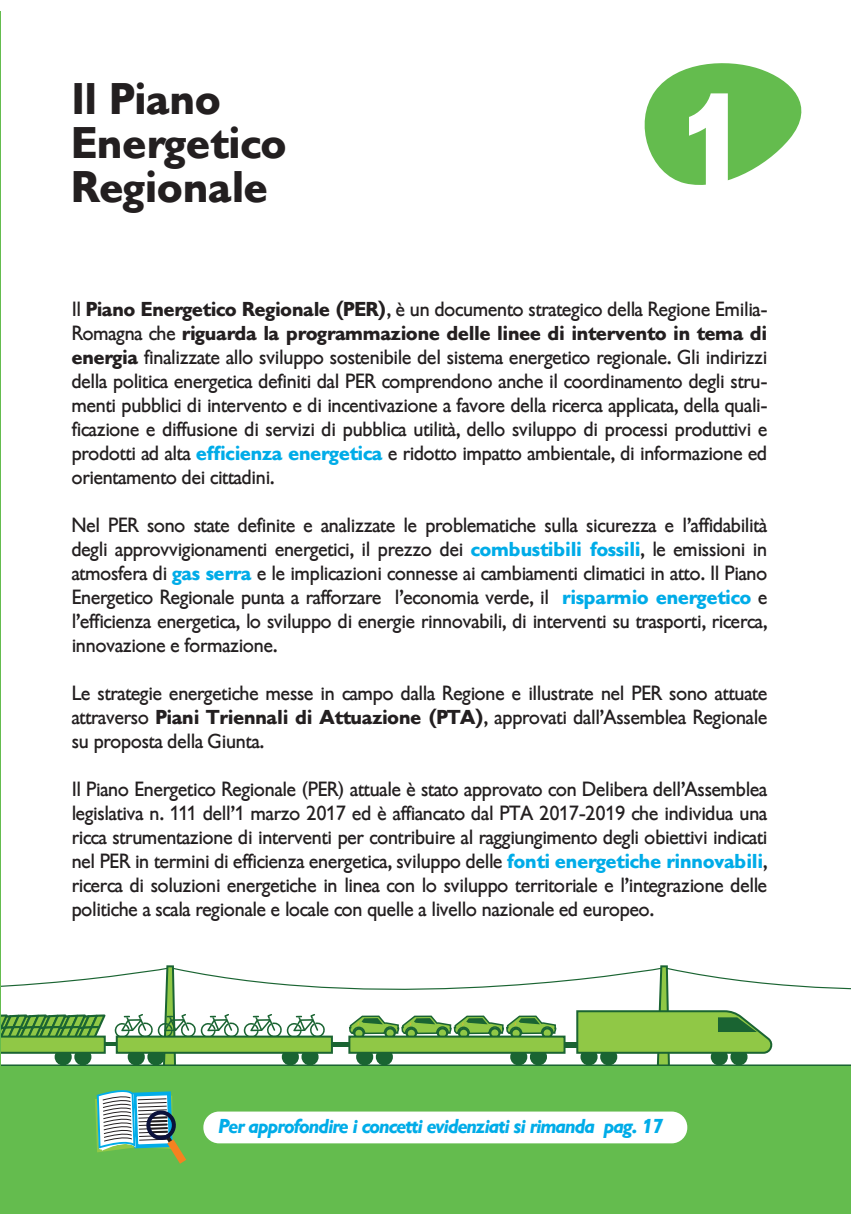
<style>
.page{position:relative;width:851px;height:1214px;background:#fff}
.page>*{position:absolute;margin:0;border:0;box-sizing:border-box;transform-origin:0 0}
.CAPITOLO{font:700 140px "Gibson";color:#fff}
.titolo{font:700 44px "Gibson";color:#231f20}
.paragrafo{font:20px/24px "Gibson";letter-spacing:-.01em;color:#231f20;text-align:justify}
.paragrafo-2{font:italic 700 20px "Gibson";letter-spacing:-.02em;color:#00ace8}
.s1{font-weight:700}
.s2{font-weight:700;color:#00ace8}
</style>
<div class="page">
<div style="left:332px;top:1041px;width:20px;height:5px;background:#1a6432"></div>
<svg style="left:114px;top:965px;width:211px;height:99px"></svg>
<svg style="left:108px;top:1041px;width:8px;height:4px"></svg>
<div style="left:542px;top:1028px;width:9px;height:9px;background:#90c846;border-radius:50%"></div>
<div style="left:541px;top:1027px;width:12px;height:11px;border:2px solid #1a6432;border-radius:50%"></div>
<div style="left:511px;top:1028px;width:9px;height:9px;background:#90c846;border-radius:50%"></div>
<div style="left:510px;top:1027px;width:11px;height:11px;border:2px solid #1a6432;border-radius:50%"></div>
<div style="left:490px;top:1028px;width:9px;height:9px;background:#90c846;border-radius:50%"></div>
<div style="left:489px;top:1027px;width:11px;height:11px;border:2px solid #1a6432;border-radius:50%"></div>
<div style="left:459px;top:1028px;width:9px;height:9px;background:#90c846;border-radius:50%"></div>
<div style="left:458px;top:1027px;width:11px;height:11px;border:2px solid #1a6432;border-radius:50%"></div>
<div style="left:436px;top:1027px;width:12px;height:11px;border:2px solid #1a6432;border-radius:50%"></div>
<div style="left:406px;top:1028px;width:10px;height:9px;background:#90c846;border-radius:50%"></div>
<div style="left:405px;top:1027px;width:12px;height:11px;border:2px solid #1a6432;border-radius:50%"></div>
<div style="left:385px;top:1028px;width:9px;height:9px;background:#90c846;border-radius:50%"></div>
<div style="left:384px;top:1027px;width:12px;height:11px;border:2px solid #1a6432;border-radius:50%"></div>
<div style="left:354px;top:1028px;width:9px;height:9px;background:#90c846;border-radius:50%"></div>
<div style="left:353px;top:1027px;width:11px;height:11px;border:2px solid #1a6432;border-radius:50%"></div>
<div style="left:560px;top:1041px;width:19px;height:6px;background:#1a6432"></div>
<svg style="left:349px;top:1015px;width:208px;height:19px"></svg>
<svg style="left:1px;top:966px;width:849px;height:49px"></svg>
<div style="left:128px;top:1048px;width:17px;height:17px;background:#1a6432;border-radius:50%"></div>
<div style="left:147px;top:1048px;width:17px;height:17px;background:#1a6432;border-radius:50%"></div>
<div style="left:282px;top:1048px;width:17px;height:17px;background:#1a6432;border-radius:50%"></div>
<div style="left:301px;top:1048px;width:17px;height:17px;background:#1a6432;border-radius:50%"></div>
<div style="left:116px;top:1035px;width:217px;height:18px;background:#90c846;border:2px solid #1a6432"></div>
<div style="left:356px;top:1048px;width:17px;height:17px;background:#1a6432;border-radius:50%"></div>
<div style="left:376px;top:1048px;width:17px;height:17px;background:#1a6432;border-radius:50%"></div>
<div style="left:510px;top:1048px;width:17px;height:17px;background:#1a6432;border-radius:50%"></div>
<div style="left:530px;top:1048px;width:17px;height:17px;background:#1a6432;border-radius:50%"></div>
<div style="left:348px;top:1035px;width:217px;height:18px;background:#90c846;border:2px solid #1a6432"></div>
<svg style="left:575px;top:965px;width:201px;height:99px"></svg>
<div style="left:55px;top:1048px;width:17px;height:17px;background:#1a6432;border-radius:50%"></div>
<div style="left:74px;top:1048px;width:17px;height:17px;background:#1a6432;border-radius:50%"></div>
<svg style="left:1px;top:1013px;width:107px;height:40px;background:#71aa4e"></svg>
<hr style="left:0;top:1064px;width:850px;height:2px;background:#1a6432">
<div style="left:0;top:1066px;width:850px;height:147px;background:#64bc4e"></div>
<hr style="left:0;top:11px;width:1px;height:1191px;background:#64bc4e">
<svg style="left:644px;top:63px;width:158px;height:122px"></svg>
<div style="left:203px;top:1111px;width:484px;height:32px;background:#fff;border-radius:16px"></div>
<svg style="left:214px;top:1111px;width:455px;height:33px"></svg>
<svg style="left:95px;top:1090px;width:91px;height:73px"></svg>
<p class="titolo" style="left:72px;top:73px;width:151px">Il Piano</p>
<p class="titolo" style="left:72px;top:117px;width:217px">Energetico</p>
<p class="titolo" style="left:72px;top:161px;width:198px">Regionale</p>
<p class="CAPITOLO" style="left:677px;top:62px;width:75px">1</p>
<p class="paragrafo" style="left:72px;top:297px;width:697px">Il <span class="s1">Piano Energetico Regionale (PER)</span>, è un documento strategico della Regione Emilia-Romagna che <span class="s1">riguarda la programmazione delle linee di intervento in tema di energia</span> finalizzate allo sviluppo sostenibile del sistema energetico regionale. Gli indirizzi della politica energetica definiti dal PER comprendono anche il coordinamento degli stru&shy;menti pubblici di intervento e di incentivazione a favore della ricerca applicata, della quali&shy;ficazione e diffusione di servizi di pubblica utilità, dello sviluppo di processi produttivi e prodotti ad alta <span class="s2">efficienza energetica</span> e ridotto impatto ambientale, di informazione ed orientamento dei cittadini.</p>
<p class="paragrafo" style="left:72px;top:513px;width:697px">Nel PER sono state definite e analizzate le problematiche sulla sicurezza e l’affidabilità degli approvvigionamenti energetici, il prezzo dei <span class="s2">combustibili fossili</span>, le emissioni in atmosfera di <span class="s2">gas serra</span> e le implicazioni connesse ai cambiamenti climatici in atto. Il Piano Energetico Regionale punta a rafforzare l’economia verde, il <span class="s2">risparmio energetico</span> e l’efficienza energetica, lo sviluppo di energie rinnovabili, di interventi su trasporti, ricerca, innovazione e formazione.</p>
<p class="paragrafo" style="left:72px;top:681px;width:697px">Le strategie energetiche messe in campo dalla Regione e illustrate nel PER sono attuate attraverso <span class="s1">Piani Triennali di Attuazione (PTA)</span>, approvati dall’Assemblea Regionale su proposta della Giunta.</p>
<p class="paragrafo" style="left:72px;top:777px;width:697px">Il Piano Energetico Regionale (PER) attuale è stato approvato con Delibera dell’Assemblea legislativa n. 111 dell’1 marzo 2017 ed è affiancato dal PTA 2017-2019 che individua una ricca strumentazione di interventi per contribuire al raggiungimento degli obiettivi indicati nel PER in termini di efficienza energetica, sviluppo delle <span class="s2">fonti energetiche rinnovabili</span>, ricerca di soluzioni energetiche in linea con lo sviluppo territoriale e l’integrazione delle politiche a scala regionale e locale con quelle a livello nazionale ed europeo.</p>
<p class="paragrafo-2" style="left:218px;top:1113px;width:446px">Per approfondire i concetti evidenziati si rimanda pag. 17</p>
</div>
